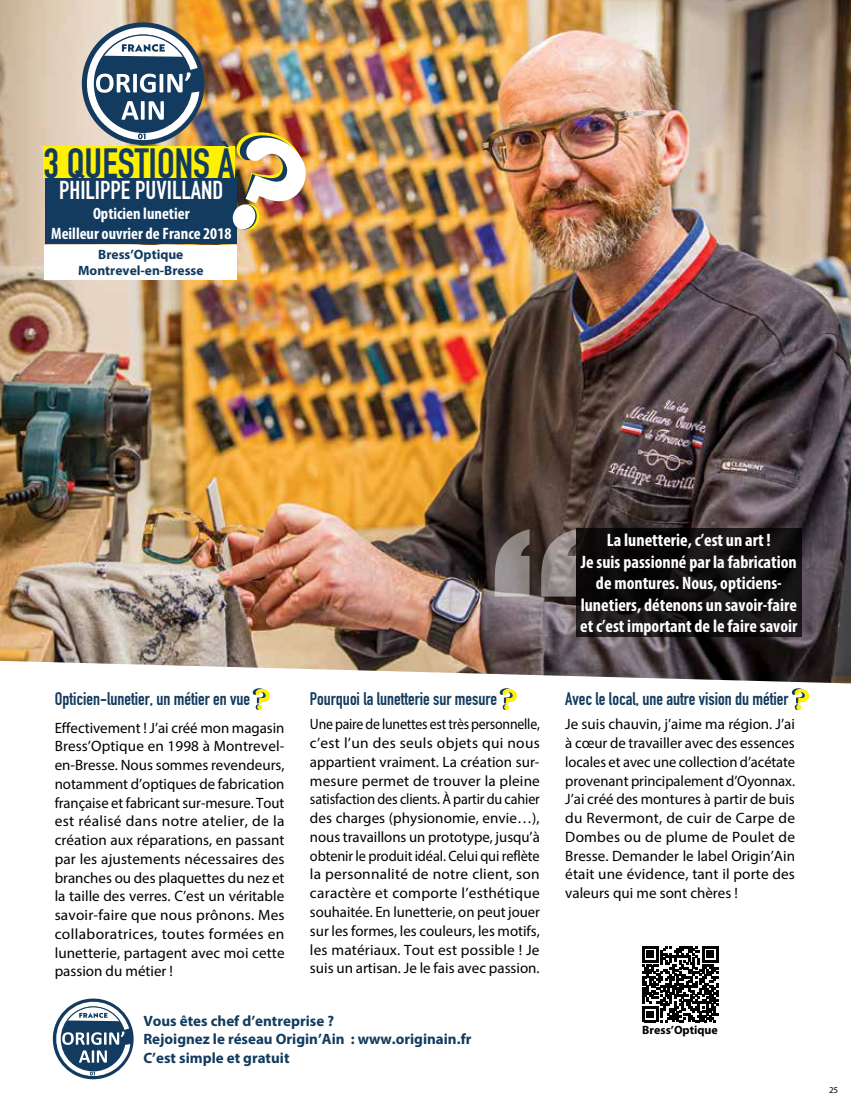
<style>
.page{position:relative;width:851px;height:1106px;background:#fff}
.page>*{position:absolute;margin:0;border:0;box-sizing:border-box;transform-origin:0 0}
.t1{font:41.7px "DIN Engschrift LT Pro";color:#123b5f}
.t2{font:25.5px "DIN Engschrift LT Pro";color:#fff}
.t3{font:700 condensed 18px/21.6px "Myriad Pro";color:#fff;text-align:center}
.t4{font:18px "DIN Engschrift LT Pro";color:#123b5f}
.t5{font:700 condensed 16.5px/19.8px "Myriad Pro";color:#fff;text-align:center}
.t6{font:15px/18.8px "Myriad Pro";letter-spacing:.005em;color:#000;text-align:justify}
.t7{font:15px/18.8px "Myriad Pro";letter-spacing:.005em;color:#000;text-align:justify;scale:.92 1}
.t8{font:700 15px/18.8px "Myriad Pro";color:#123b5f}
.t9{font:700 13.5px/16.2px "Myriad Pro";color:#123b5f;text-align:center}
.t10{font:700 12px "Myriad Pro";color:#000}
.t11{font:9px "Myriad Pro";color:#000}
</style>
<div class="page">
<img style="left:0;top:0;width:850px;height:683px">
<svg style="left:52px;top:998px;width:78px;height:82px"></svg>
<svg style="left:79px;top:20px;width:120px;height:126px"></svg>
<div style="left:46px;top:176px;width:191px;height:68px;background:#123b5f"></div>
<div style="left:44px;top:146px;width:191px;height:32px;background:#fff100"></div>
<img style="left:232px;top:132px;width:74px;height:98px">
<svg style="left:253px;top:688px;width:17px;height:22px"></svg>
<svg style="left:499px;top:688px;width:18px;height:22px"></svg>
<svg style="left:791px;top:688px;width:18px;height:22px"></svg>
<div style="left:44px;top:244px;width:193px;height:35px;background:#fff"></div>
<svg style="left:642px;top:946px;width:76px;height:76px"></svg>
<svg style="left:494px;top:529px;width:82px;height:67px;background:#79706e"></svg>
<svg style="left:576px;top:528px;width:225px;height:108px;background:#110e0f"></svg>
<h1 class="t1" style="left:44px;top:139px;width:193px">3 QUESTIONS À</h1>
<h2 class="t2" style="left:59px;top:175px;width:166px">PHILIPPE PUVILLAND</h2>
<p class="t5" style="left:51px;top:203px;width:182px">Opticien lunetier<br>Meilleur ouvrier de France 2018</p>
<p class="t9" style="left:78px;top:246px;width:127px">Bress’Optique<br>Montrevel-en-Bresse</p>
<p class="t4" style="left:55px;top:688px;width:197px">Opticien-lunetier, un métier en vue</p>
<p class="t6" style="left:55px;top:718px;width:231px">Effectivement ! J’ai créé mon magasin Bress’Optique en 1998 à Montrevel&shy;en-Bresse. Nous sommes revendeurs, notamment d’optiques de fabrication française et fabricant sur-mesure. Tout est réalisé dans notre atelier, de la création aux réparations, en passant par les ajustements nécessaires des branches ou des plaquettes du nez et la taille des verres. C’est un véritable savoir-faire que nous prônons. Mes collaboratrices, toutes formées en lunetterie, partagent avec moi cette passion du métier !</p>
<p class="t4" style="left:310px;top:688px;width:189px">Pourquoi la lunetterie sur mesure</p>
<p class="t7" style="left:310px;top:714px;width:251px">Une paire de lunettes est très personnelle, c’est l’un des seuls objets qui nous appartient vraiment. La création sur&shy;mesure permet de trouver la pleine satisfaction des clients. À partir du cahier des charges (physionomie, envie…), nous travaillons un prototype, jusqu’à obtenir le produit idéal. Celui qui reflète la personnalité de notre client, son caractère et comporte l’esthétique souhaitée. En lunetterie, on peut jouer sur les formes, les couleurs, les motifs, les matériaux. Tout est possible ! Je suis un artisan. Je le fais avec passion.</p>
<p class="t3" style="left:580px;top:529px;width:219px">La lunetterie, c’est un art !<br>Je suis passionné par la fabrication de montures. Nous, opticiens&shy;lunetiers, détenons un savoir-faire et c’est important de le faire savoir</p>
<p class="t4" style="left:565px;top:688px;width:225px">Avec le local, une autre vision du métier</p>
<p class="t6" style="left:565px;top:714px;width:231px">Je suis chauvin, j’aime ma région. J’ai à cœur de travailler avec des essences locales et avec une collection d’acétate provenant principalement d’Oyonnax.<br>J’ai créé des montures à partir de buis du Revermont, de cuir de Carpe de Dombes ou de plume de Poulet de Bresse. Demander le label Origin’Ain était une évidence, tant il porte des valeurs qui me sont chères !</p>
<p class="t8" style="left:143px;top:1010px;width:329px">Vous êtes chef d’entreprise ?<br>Rejoignez le réseau Origin’Ain : www.originain.fr<br>C’est simple et gratuit</p>
<p class="t10" style="left:642px;top:1022px;width:77px">Bress’Optique</p>
<p class="t11" style="left:828px;top:1084px;width:11px">25</p>
</div>
